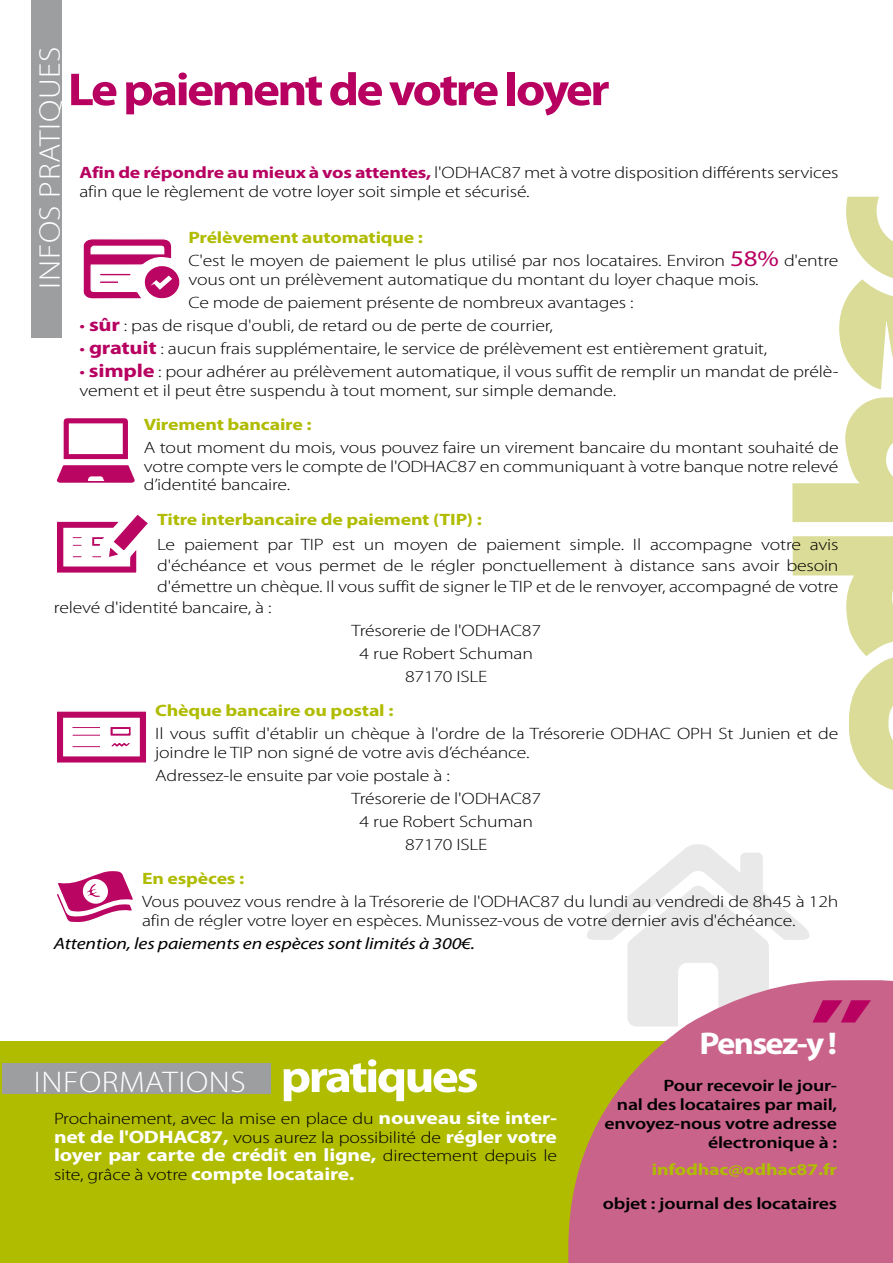
<style>
.page{position:relative;width:893px;height:1263px;background:#fff}
.page>*{position:absolute;margin:0;border:0;box-sizing:border-box;transform-origin:0 0}
.t1{font:700 149.25px "Myriad Pro";color:#b70060;scale:1.1 1}
.t2{font:700 46.5px "Myriad Pro";letter-spacing:-.05em;color:#b70060;scale:1.1 1}
.t3{font:700 31.5px "Myriad Pro";letter-spacing:-.05em;color:#fff;scale:1.1 1}
.t4{font:300 30px "Myriad Pro";letter-spacing:.02em;color:#fff;scale:1.1 1}
.t5{font:700 18px/18.8px "Myriad Pro";letter-spacing:-.01em;color:#fff;scale:1.2 1}
.t6{font:300 16.5px/18.8px "Myriad Pro";letter-spacing:-.01em;color:#000;scale:1.2 1}
.t7{font:600 16.5px/18.8px "Myriad Pro";letter-spacing:-.01em;color:#000;text-align:right;scale:1.2 1}
.t8{font:700 16.5px "Myriad Pro";letter-spacing:-.01em;color:#b0bc00;scale:1.2 1}
.t9{font:italic 16.5px "Myriad Pro";letter-spacing:-.01em;color:#000;scale:1.2 1}
.s1{font-weight:700;color:#b70060}
.s2{font-weight:700;color:#b0bc00}
.s3{font-weight:400;font-size:22.5px;color:#b70060}
.s4{font-weight:400;color:#b70060}
.s5{font-weight:700;font-size:18.75px;color:#b70060}
.s6{font-weight:700;font-size:46.5px}
.s7{font-weight:700;font-size:18px;color:#fff}
.s8{font-weight:300;font-size:16.5px;color:#000}
</style>
<div class="page">
<svg style="left:587px;top:844px;width:222px;height:136px"></svg>
<div style="left:31px;top:0;width:31px;height:338px;background:#9c9e9f"></div>
<svg style="left:792px;top:197px;width:101px;height:325px"></svg>
<svg style="left:793px;top:536px;width:100px;height:254px"></svg>
<div style="left:0;top:1042px;width:893px;height:221px;background:#b0bc00"></div>
<svg style="left:568px;top:980px;width:325px;height:283px;background:#cc788b"></svg>
<div style="left:2px;top:1063px;width:268px;height:31px;background:#9c9e9f"></div>
<svg style="left:83px;top:239px;width:97px;height:60px"></svg>
<svg style="left:99px;top:273px;width:33px;height:4px"></svg>
<svg style="left:99px;top:280px;width:20px;height:4px"></svg>
<svg style="left:57px;top:515px;width:91px;height:58px"></svg>
<svg style="left:71px;top:536px;width:12px;height:4px"></svg>
<svg style="left:71px;top:543px;width:12px;height:4px"></svg>
<svg style="left:71px;top:555px;width:12px;height:4px"></svg>
<svg style="left:91px;top:555px;width:12px;height:4px"></svg>
<svg style="left:57px;top:711px;width:89px;height:52px"></svg>
<hr style="left:113px;top:729px;width:15px;height:4px;background:#fff">
<svg style="left:57px;top:871px;width:76px;height:51px"></svg>
<svg style="left:57px;top:418px;width:78px;height:65px"></svg>
<h3 class="t4" style="left:33px;top:289px;width:222px;rotate:-90deg">INFOS PRATIQUES</h3>
<h2 class="t2" style="left:68px;top:59px;width:494px">Le paiement de votre loyer</h2>
<p class="t6" style="left:79px;top:164px;width:634px"><span class="s1">Afin de répondre au mieux à vos attentes,</span> l'ODHAC87 met à votre disposition différents services afin que le règlement de votre loyer soit simple et sécurisé.</p>
<p class="t6" style="left:188px;top:226px;width:543px;line-height:23px"><span class="s2">Prélèvement automatique :<br></span>C'est le moyen de paiement le plus utilisé par nos locataires. Environ <span class="s3">58%</span> d'entre</p>
<p class="t6" style="left:188px;top:268px;width:477px;line-height:23px">vous ont un prélèvement automatique du montant du loyer chaque mois.<br>Ce mode de paiement présente de nombreux avantages :</p>
<p class="t6" style="left:79px;top:316px;width:396px"><span class="s4">•</span> <span class="s5">sûr</span> : pas de risque d'oubli, de retard ou de perte de courrier,</p>
<p class="t6" style="left:80px;top:339px;width:575px"><span class="s4">•</span> <span class="s5">gratuit</span> : aucun frais supplémentaire, le service de prélèvement est entièrement gratuit,</p>
<p class="t6" style="left:80px;top:362px;width:634px"><span class="s4">•</span> <span class="s5">simple</span> : pour adhérer au prélèvement automatique, il vous suffit de remplir un mandat de prélè&shy;vement et il peut être suspendu à tout moment, sur simple demande.</p>
<p class="t8" style="left:144px;top:413px;width:141px">Virement bancaire :</p>
<p class="t6" style="left:144px;top:438px;width:580px;text-align:justify">A tout moment du mois, vous pouvez faire un virement bancaire du montant souhaité de votre compte vers le compte de l'ODHAC87 en communiquant à votre banque notre relevé d’identité bancaire.</p>
<p class="t8" style="left:157px;top:508px;width:272px">Titre interbancaire de paiement (TIP) :</p>
<p class="t6" style="left:157px;top:535px;width:569px">Le paiement par TIP est un moyen de paiement simple. Il accompagne votre avis</p>
<p class="t6" style="left:157px;top:556px;width:569px">d'échéance et vous permet de le régler ponctuellement à distance sans avoir besoin</p>
<p class="t6" style="left:157px;top:577px;width:569px">d'émettre un chèque. Il vous suffit de signer le TIP et de le renvoyer, accompagné de votre</p>
<p class="t6" style="left:54px;top:598px;width:183px">relevé d'identité bancaire, à :</p>
<p class="t6" style="left:351px;top:619px;width:159px;line-height:23px;text-align:center">Trésorerie de l'ODHAC87<br>4 rue Robert Schuman<br>87170 ISLE</p>
<p class="t8" style="left:155px;top:700px;width:200px">Chèque bancaire ou postal :</p>
<p class="t6" style="left:155px;top:724px;width:571px">Il vous suffit d'établir un chèque à l'ordre de la Trésorerie ODHAC OPH St Junien et de joindre le TIP non signé de votre avis d’échéance.</p>
<p class="t6" style="left:155px;top:766px;width:247px">Adressez-le ensuite par voie postale à :</p>
<p class="t6" style="left:351px;top:789px;width:159px">Trésorerie de l'ODHAC87</p>
<p class="t6" style="left:359px;top:812px;width:146px">4 rue Robert Schuman</p>
<p class="t6" style="left:405px;top:835px;width:70px">87170 ISLE</p>
<p class="t8" style="left:142px;top:868px;width:87px">En espèces :</p>
<p class="t6" style="left:142px;top:892px;width:582px">Vous pouvez vous rendre à la Trésorerie de l'ODHAC87 du lundi au vendredi de 8h45 à 12h afin de régler votre loyer en espèces. Munissez-vous de votre dernier avis d'échéance.</p>
<p class="t9" style="left:54px;top:933px;width:352px">Attention, les paiements en espèces sont limités à 300€.</p>
<h3 class="t4" style="left:34px;top:1065px;width:406px">INFORMATIONS <span class="s6">pratiques</span></h3>
<p class="t6" style="left:54px;top:1109px;width:421px">Prochainement, avec la mise en place du <span class="s7">nouveau site inter-</span></p>
<p class="t5" style="left:54px;top:1126px;width:421px">net de l'ODHAC87, <span class="s8">vous aurez la possibilité de</span> régler votre loyer par carte de crédit en ligne, <span class="s8">directement depuis le</span></p>
<p class="t6" style="left:54px;top:1165px;width:252px">site, grâce à votre <span class="s7">compte locataire.</span></p>
<h1 class="t1" style="left:813px;top:957px;width:46px">˝</h1>
<h3 class="t3" style="left:700px;top:1023px;width:126px">Pensez-y !</h3>
<p class="t7" style="left:605px;top:1076px;width:195px">Pour recevoir le jour-<br>nal des locataires par mail, envoyez-nous votre adresse électronique à :</p>
<p class="t8" style="left:652px;top:1158px;width:156px">infodhac@odhac87.fr</p>
<p class="t7" style="left:603px;top:1194px;width:197px">objet : journal des locataires</p>
</div>
